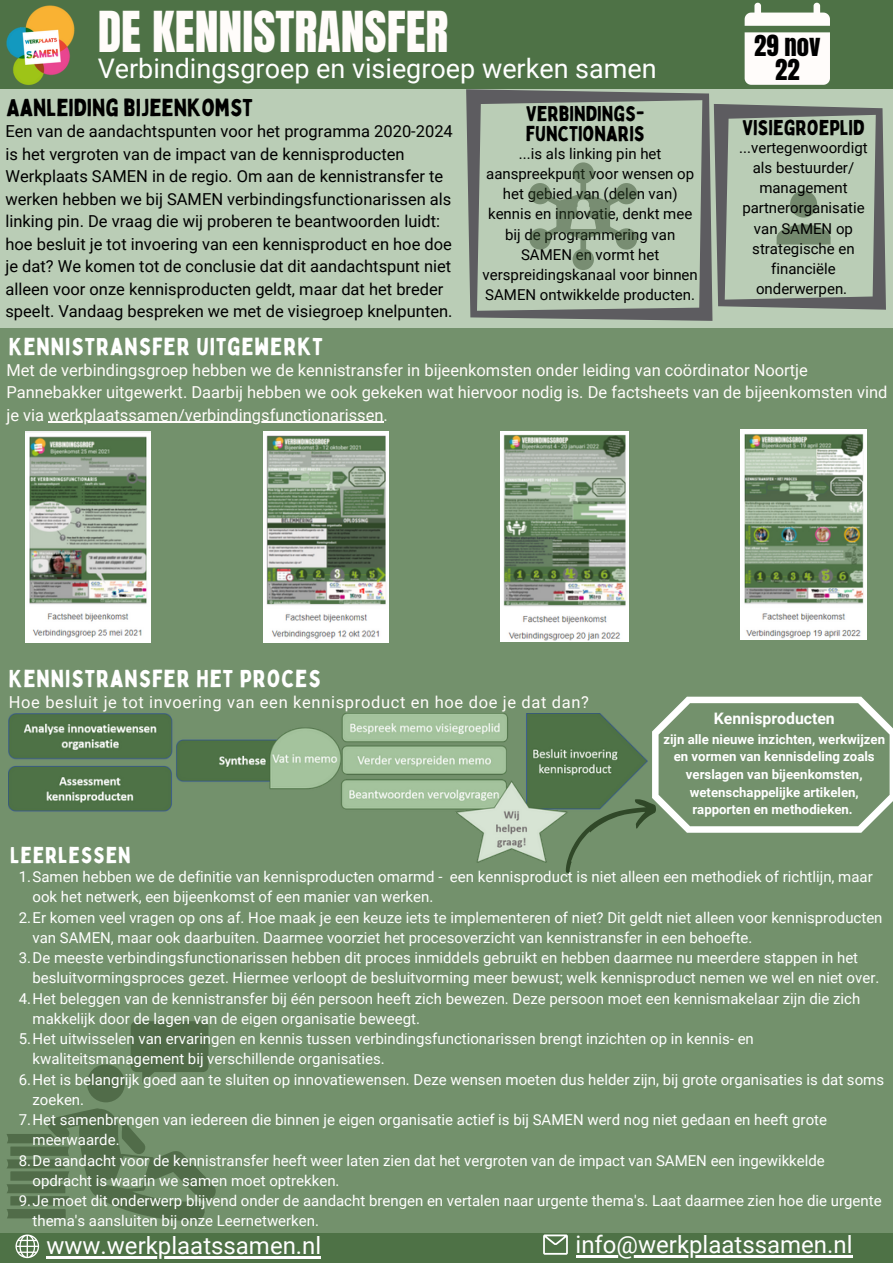
<style>
.page{position:relative;width:893px;height:1264px;background:#fff}
.page>*{position:absolute;margin:0;border:0;box-sizing:border-box;transform-origin:0 0}
.t1{font:48px "Anton";color:#fffcfa}
.t2{font:27px "Roboto";color:#fff}
.t3{font:24.75px/23.5px "Anton";color:#000;text-align:center}
.t4{font:24px "Bobby Jones";letter-spacing:.04em;color:#fff}
.t5{font:24px "Roboto";color:#fff}
.t6{font:24px "Bobby Jones";color:#000}
.t7{font:22.5px "Bobby Jones";letter-spacing:.04em;color:#fff}
.t8{font:21px/20.2px "Bobby Jones";color:#000}
.t9{font:16.5px/22.5px "Roboto";color:#000}
.t10{font:16.5px/22.5px "Roboto";color:#fffcfa}
.t11{font:16.5px "Roboto";letter-spacing:.04em;color:#fffcfa}
.t12{font:700 15.75px "Roboto";color:#fff}
.t13{font:15px "Roboto";color:#fff}
.t14{font:15px/20.2px "Roboto";color:#000;text-align:center}
.t15{font:700 13.2px/17.5px "Roboto";color:#fff;text-align:center}
</style>
<div class="page">
<div style="left:0;top:0;width:892px;height:1262px;background:#4e7246"></div>
<div style="left:0;top:89px;width:892px;height:239px;background:#bacdb6"></div>
<img style="left:6px;top:5px;width:69px;height:80px">
<svg style="left:466px;top:89px;width:246px;height:232px"></svg>
<div style="left:0;top:328px;width:892px;height:904px;background:#73916c"></div>
<svg style="left:15px;top:1234px;width:24px;height:24px"></svg>
<hr style="left:47px;top:1256px;width:274px;height:2px;background:#fff">
<svg style="left:543px;top:1234px;width:25px;height:20px"></svg>
<hr style="left:575px;top:1254px;width:277px;height:3px;background:#fff">
<svg style="left:529px;top:162px;width:108px;height:108px"></svg>
<svg style="left:713px;top:104px;width:172px;height:206px"></svg>
<img style="left:9px;top:713px;width:541px;height:149px">
<img style="left:26px;top:432px;width:125px;height:210px">
<img style="left:263px;top:432px;width:126px;height:210px">
<img style="left:501px;top:431px;width:127px;height:211px">
<img style="left:740px;top:429px;width:126px;height:210px">
<div style="left:87px;top:1064px;width:38px;height:38px;background:#516c49;border-radius:50%"></div>
<svg style="left:7px;top:1108px;width:209px;height:112px"></svg>
<svg style="left:131px;top:1021px;width:77px;height:62px"></svg>
<svg style="left:550px;top:696px;width:342px;height:177px"></svg>
<div style="left:744px;top:32px;width:85px;height:53px;background:#fffcfa"></div>
<svg style="left:744px;top:3px;width:85px;height:23px"></svg>
<hr style="left:48px;top:422px;width:335px;height:1px;background:#fffcfa">
<h1 class="t1" style="left:98px;top:-3px;width:352px">DE KENNISTRANSFER</h1>
<h2 class="t2" style="left:98px;top:53px;width:560px">Verbindingsgroep en visiegroep werken samen</h2>
<h3 class="t6" style="left:7px;top:93px;width:247px">AANLEIDING BIJEENKOMST</h3>
<p class="t9" style="left:5px;top:120px;width:449px">Een van de aandachtspunten voor het programma 2020-2024 is het vergroten van de impact van de kennisproducten Werkplaats SAMEN in de regio. Om aan de kennistransfer te werken hebben we bij SAMEN verbindingsfunctionarissen als linking pin. De vraag die wij proberen te beantwoorden luidt: hoe besluit je tot invoering van een kennisproduct en hoe doe je dat? We komen tot de conclusie dat dit aandachtspunt niet alleen voor onze kennisproducten geldt, maar dat het breder speelt. Vandaag bespreken we met de visiegroep knelpunten.</p>
<h3 class="t4" style="left:9px;top:331px;width:315px">KENNISTRANSFER UITGEWERKT</h3>
<h3 class="t8" style="left:526px;top:103px;width:120px">VERBINDINGS-<br>FUNCTIONARIS</h3>
<p class="t14" style="left:482px;top:143px;width:217px">...is als linking pin het aanspreekpunt voor wensen op het gebied van (delen van) kennis en innovatie, denkt mee bij de programmering van<br>SAMEN en vormt het verspreidingskanaal voor binnen<br>SAMEN ontwikkelde producten.</p>
<h3 class="t3" style="left:754px;top:34px;width:68px">29 nov<br>22</h3>
<h3 class="t8" style="left:742px;top:117px;width:124px">VISIEGROEPLID</h3>
<p class="t14" style="left:739px;top:137px;width:130px">...vertegenwoordigt als bestuurder/ management partnerorganisatie van SAMEN op strategische en financiële onderwerpen.</p>
<p class="t10" style="left:7px;top:359px;width:882px">Met de verbindingsgroep hebben we de kennistransfer in bijeenkomsten onder leiding van coördinator Noortje<br>Pannebakker uitgewerkt. Daarbij hebben we ook gekeken wat hiervoor nodig is. De factsheets van de bijeenkomsten vind je via werkplaatssamen/verbindingsfunctionarissen.</p>
<h3 class="t4" style="left:9px;top:664px;width:313px">KENNISTRANSFER HET PROCES</h3>
<p class="t11" style="left:9px;top:692px;width:581px">Hoe besluit je tot invoering van een kennisproduct en hoe doe je dat dan?</p>
<h3 class="t7" style="left:10px;top:841px;width:122px">LEERLESSEN</h3>
<p class="t12" style="left:713px;top:709px;width:122px">Kennisproducten</p>
<p class="t15" style="left:663px;top:730px;width:223px">zijn alle nieuwe inzichten, werkwijzen en vormen van kennisdeling zoals verslagen van bijeenkomsten, wetenschappelijke artikelen, rapporten en methodieken.</p>
<p class="t13" style="left:19px;top:868px;width:855px">1.Samen hebben we de definitie van kennisproducten omarmd - een kennisproduct is niet alleen een methodiek of richtlijn, maar</p>
<p class="t13" style="left:33px;top:888px;width:402px">ook het netwerk, een bijeenkomst of een manier van werken.</p>
<p class="t13" style="left:19px;top:908px;width:865px">2.Er komen veel vragen op ons af. Hoe maak je een keuze iets te implementeren of niet? Dit geldt niet alleen voor kennisproducten</p>
<p class="t13" style="left:33px;top:929px;width:721px">van SAMEN, maar ook daarbuiten. Daarmee voorziet het procesoverzicht van kennistransfer in een behoefte.</p>
<p class="t13" style="left:19px;top:949px;width:840px">3.De meeste verbindingsfunctionarissen hebben dit proces inmiddels gebruikt en hebben daarmee nu meerdere stappen in het</p>
<p class="t13" style="left:33px;top:969px;width:848px">besluitvormingsproces gezet. Hiermee verloopt de besluitvorming meer bewust; welk kennisproduct nemen we wel en niet over.</p>
<p class="t13" style="left:19px;top:989px;width:843px">4.Het beleggen van de kennistransfer bij één persoon heeft zich bewezen. Deze persoon moet een kennismakelaar zijn die zich</p>
<p class="t13" style="left:33px;top:1009px;width:389px">makkelijk door de lagen van de eigen organisatie beweegt.</p>
<p class="t13" style="left:19px;top:1030px;width:736px">5.Het uitwisselen van ervaringen en kennis tussen verbindingsfunctionarissen brengt inzichten op in kennis- en</p>
<p class="t13" style="left:33px;top:1050px;width:354px">kwaliteitsmanagement bij verschillende organisaties.</p>
<p class="t13" style="left:19px;top:1070px;width:866px">6.Het is belangrijk goed aan te sluiten op innovatiewensen. Deze wensen moeten dus helder zijn, bij grote organisaties is dat soms</p>
<p class="t13" style="left:33px;top:1090px;width:53px">zoeken.</p>
<p class="t13" style="left:19px;top:1111px;width:809px">7.Het samenbrengen van iedereen die binnen je eigen organisatie actief is bij SAMEN werd nog niet gedaan en heeft grote</p>
<p class="t13" style="left:33px;top:1131px;width:89px">meerwaarde.</p>
<p class="t13" style="left:19px;top:1151px;width:807px">8.De aandacht voor de kennistransfer heeft weer laten zien dat het vergroten van de impact van SAMEN een ingewikkelde</p>
<p class="t13" style="left:33px;top:1171px;width:308px">opdracht is waarin we samen moet optrekken.</p>
<p class="t13" style="left:19px;top:1192px;width:864px">9.Je moet dit onderwerp blijvend onder de aandacht brengen en vertalen naar urgente thema's. Laat daarmee zien hoe die urgente</p>
<p class="t13" style="left:33px;top:1212px;width:288px">thema's aansluiten bij onze Leernetwerken.</p>
<h3 class="t5" style="left:47px;top:1231px;width:276px">www.werkplaatssamen.nl</h3>
<h3 class="t5" style="left:575px;top:1230px;width:278px">info@werkplaatssamen.nl</h3>
</div>
